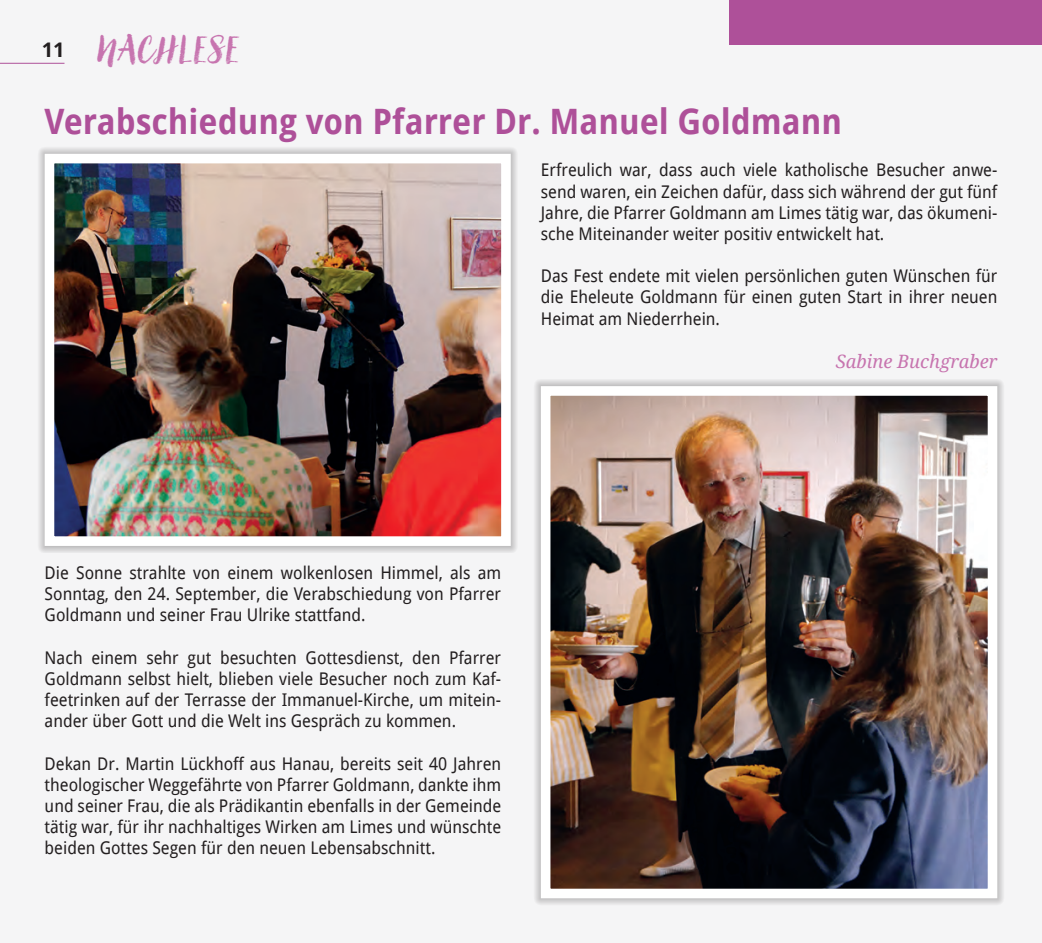
<style>
.page{position:relative;width:1042px;height:943px;background:#f5f5f6}
.page>*{position:absolute;margin:0;border:0;box-sizing:border-box;transform-origin:0 0}
.t1{font:36.75px "Canvas Script";color:#c774af}
.t2{font:700 35px "Droid Sans";color:#ae5099;scale:.94 1}
.t3{font:italic 18.38px "Droid Serif";color:#c774af}
.t4{font:17.5px/21.2px "Droid Sans";color:#231f20;text-align:justify;scale:.94 1}
.s1{font-family:"Droid Sans";font-weight:700;font-size:20.12px;color:#231f20}
</style>
<div class="page">
<hr style="left:0;top:63px;width:64px;height:1px;background:#ae5099">
<div style="left:729px;top:0;width:313px;height:45px;background:#ae5099"></div>
<div style="left:37px;top:146px;width:481px;height:407px;background:#231f20;opacity:.5"></div>
<img style="left:56px;top:165px;width:444px;height:370px">
<div style="left:45px;top:154px;width:466px;height:392px;border:10px solid #fff"></div>
<div style="left:533px;top:378px;width:471px;height:527px;background:#231f20;opacity:.5"></div>
<img style="left:552px;top:397px;width:434px;height:490px">
<div style="left:541px;top:386px;width:456px;height:512px;border:10px solid #fff"></div>
<h1 class="t1" style="left:42px;top:26px;width:200px"><span class="s1">11</span> NACHLESE</h1>
<h2 class="t2" style="left:45px;top:97px;width:850px">Verabschiedung von Pfarrer Dr. Manuel Goldmann</h2>
<p class="t4" style="left:541px;top:159px;width:487px">Erfreulich war, dass auch viele katholische Besucher anwe&shy;send waren, ein Zeichen dafür, dass sich während der gut fünf Jahre, die Pfarrer Goldmann am Limes tätig war, das ökumeni&shy;sche Miteinander weiter positiv entwickelt hat.</p>
<p class="t4" style="left:541px;top:265px;width:487px">Das Fest endete mit vielen persönlichen guten Wünschen für die Eheleute Goldmann für einen guten Start in ihrer neuen Heimat am Niederrhein.</p>
<p class="t3" style="left:836px;top:348px;width:163px">Sabine Buchgraber</p>
<p class="t4" style="left:45px;top:561px;width:487px">Die Sonne strahlte von einem wolkenlosen Himmel, als am Sonntag, den 24. September, die Verabschiedung von Pfarrer Goldmann und seiner Frau Ulrike stattfand.</p>
<p class="t4" style="left:45px;top:646px;width:487px">Nach einem sehr gut besuchten Gottesdienst, den Pfarrer Goldmann selbst hielt, blieben viele Besucher noch zum Kaf&shy;feetrinken auf der Terrasse der Immanuel-Kirche, um mitein&shy;ander über Gott und die Welt ins Gespräch zu kommen.</p>
<p class="t4" style="left:45px;top:752px;width:487px">Dekan Dr. Martin Lückhoff aus Hanau, bereits seit 40 Jahren theologischer Weggefährte von Pfarrer Goldmann, dankte ihm und seiner Frau, die als Prädikantin ebenfalls in der Gemeinde tätig war, für ihr nachhaltiges Wirken am Limes und wünschte beiden Gottes Segen für den neuen Lebensabschnitt.</p>
</div>
